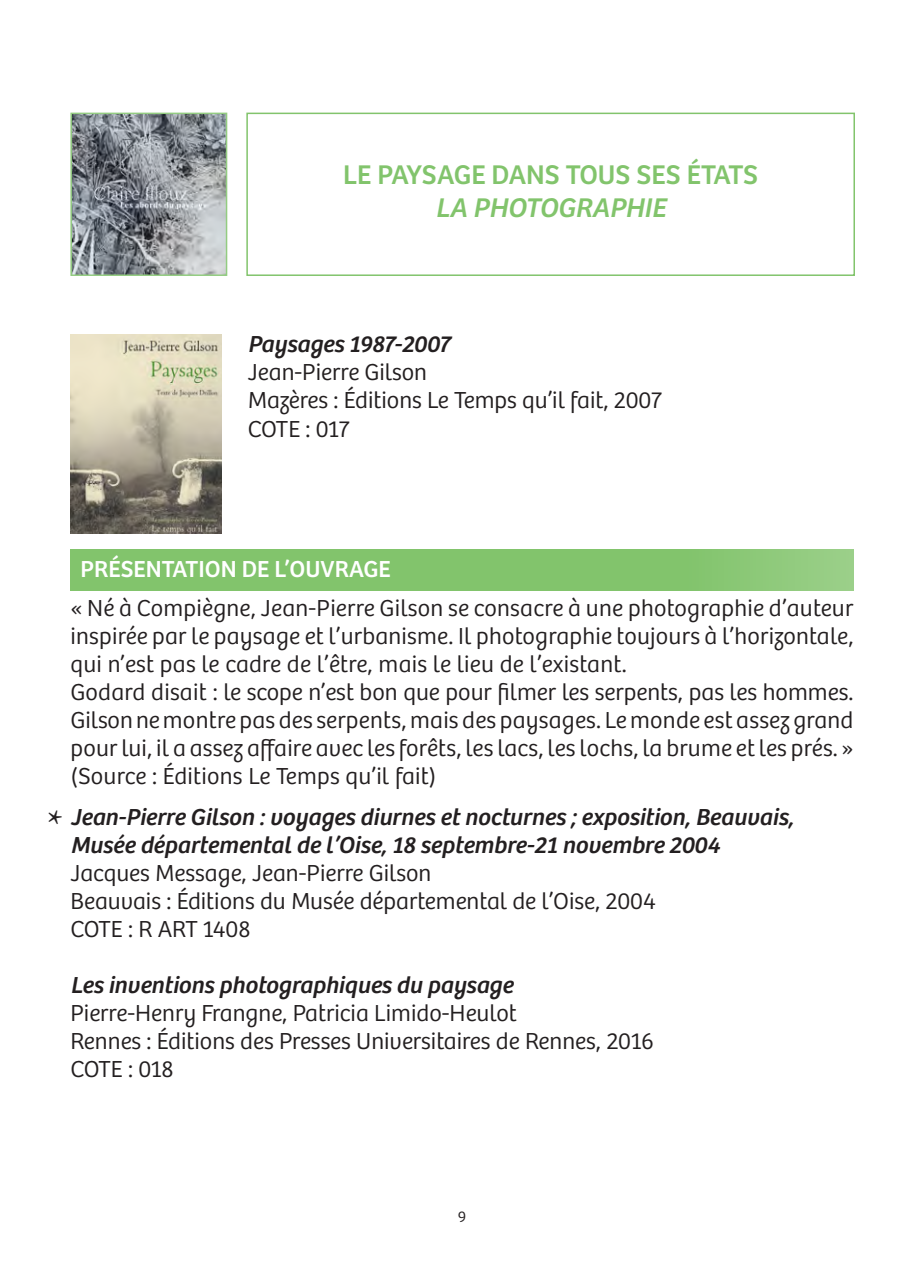
<style>
.page{position:relative;width:924px;height:1275px;background:#fff}
.page>*{position:absolute;margin:0;border:0;box-sizing:border-box;transform-origin:0 0}
.t1{font:40px "Minion Pro";color:#231f20}
.t2{font:28px "Bree";color:#82c46c}
.t3{font:italic 28px "Bree";color:#82c46c}
.t4{font:300 24px/28px "Bree";color:#231f20;text-align:justify}
.t5{font:italic 24px "Bree";color:#231f20}
.t6{font:24px "Bree";color:#fff}
.t7{font:300 16px "Bree";color:#231f20}
</style>
<div class="page">
<div style="left:246px;top:113px;width:608px;height:163px;border:2px solid #82c46c"></div>
<img style="left:70px;top:334px;width:151px;height:199px">
<div style="left:70px;top:549px;width:783px;height:42px;background:#82c46c"></div>
<img style="left:73px;top:116px;width:151px;height:157px">
<div style="left:70px;top:113px;width:157px;height:163px;border:2px solid #93cc81"></div>
<p class="t2" style="left:343px;top:158px;width:416px">LE PAYSAGE DANS TOUS SES ÉTATS</p>
<p class="t3" style="left:435px;top:192px;width:231px">LA PHOTOGRAPHIE</p>
<p class="t5" style="left:248px;top:330px;width:204px">Paysages 1987-2007</p>
<p class="t4" style="left:248px;top:358px;width:181px">Jean-Pierre Gilson</p>
<p class="t4" style="left:248px;top:386px;width:415px">Mazères : Éditions Le Temps qu’il fait, 2007</p>
<p class="t4" style="left:248px;top:415px;width:103px">COTE : 017</p>
<p class="t1" style="left:47px;top:797px;width:18px">*</p>
<p class="t6" style="left:80px;top:555px;width:312px">PRÉSENTATION DE L’OUVRAGE</p>
<p class="t4" style="left:70px;top:594px;width:784px">« Né à Compiègne, Jean-Pierre Gilson se consacre à une photographie d’auteur inspirée par le paysage et l’urbanisme. Il photographie toujours à l’horizontale, qui n’est pas le cadre de l’être, mais le lieu de l’existant.</p>
<p class="t4" style="left:70px;top:678px;width:784px">Godard disait : le scope n’est bon que pour filmer les serpents, pas les hommes.<br>Gilson ne montre pas des serpents, mais des paysages. Le monde est assez grand pour lui, il a assez affaire avec les forêts, les lacs, les lochs, la brume et les prés. » (Source : Éditions Le Temps qu’il fait)</p>
<p class="t5" style="left:70px;top:803px;width:724px">Jean-Pierre Gilson : voyages diurnes et nocturnes ; exposition, Beauvais,</p>
<p class="t5" style="left:70px;top:831px;width:650px">Musée départemental de l’Oise, 18 septembre-21 novembre 2004</p>
<p class="t4" style="left:70px;top:859px;width:362px">Jacques Message, Jean-Pierre Gilson</p>
<p class="t4" style="left:70px;top:887px;width:586px">Beauvais : Éditions du Musée départemental de l’Oise, 2004</p>
<p class="t4" style="left:70px;top:915px;width:182px">COTE : R ART 1408</p>
<p class="t5" style="left:70px;top:971px;width:444px">Les inventions photographiques du paysage</p>
<p class="t4" style="left:70px;top:999px;width:448px">Pierre-Henry Frangne, Patricia Limido-Heulot</p>
<p class="t4" style="left:70px;top:1027px;width:585px">Rennes : Éditions des Presses Universitaires de Rennes, 2016</p>
<p class="t4" style="left:70px;top:1055px;width:105px">COTE : 018</p>
<p class="t7" style="left:457px;top:1207px;width:10px">9</p>
</div>
